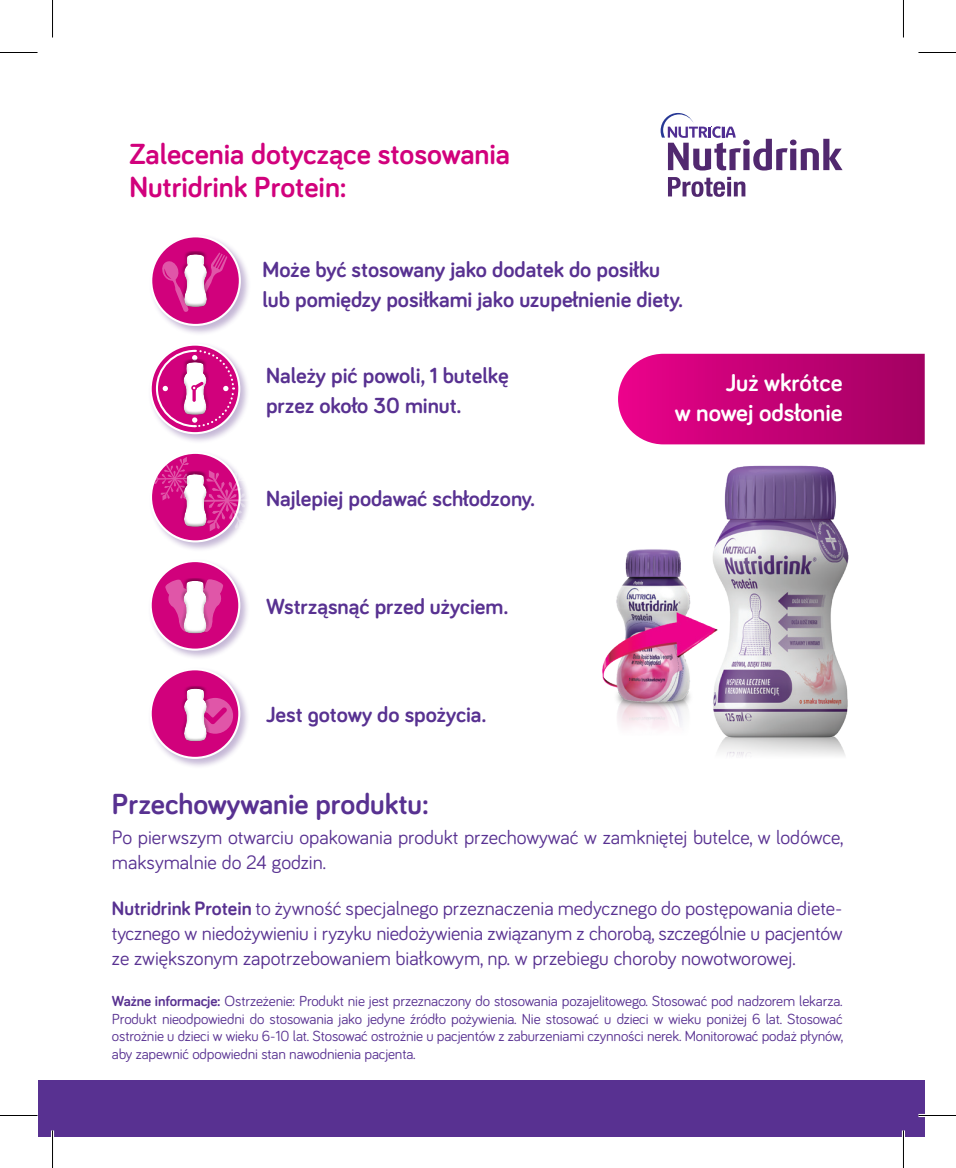
<style>
.page{position:relative;width:956px;height:1168px;background:#fff}
.page>*{position:absolute;margin:0;border:0;box-sizing:border-box;transform-origin:0 0}
.t1{font:700 30px "Bariol";color:#d1017c}
.t2{font:700 30px "Bariol";color:#583191}
.t3{font:700 25px "Bariol";color:#fff}
.t4{font:700 22.5px "Bariol";color:#583191}
.t5{font:20px/25px "Bariol";color:#583191}
.t6{font:15px/17.5px "Bariol";letter-spacing:-.01em;color:#583191;text-align:justify}
.s1{font-weight:700}
</style>
<div class="page">
<svg style="left:660px;top:113px;width:182px;height:58px"></svg>
<svg style="left:668px;top:177px;width:77px;height:20px"></svg>
<div style="left:149px;top:234px;width:102px;height:102px;background:#4e2582;opacity:.33"></div>
<svg style="left:151px;top:236px;width:89px;height:89px;background:#d51b89"></svg>
<div style="left:150px;top:235px;width:91px;height:91px;border:2px solid #fff;border-radius:50%"></div>
<div style="left:181px;top:252px;width:29px;height:52px;background:#231f20;opacity:.52"></div>
<svg style="left:161px;top:253px;width:66px;height:59px;background:#d31786"></svg>
<div style="left:180px;top:257px;width:31px;height:54px;background:#231f20;opacity:.52"></div>
<div style="left:148px;top:342px;width:102px;height:102px;background:#4e2582;opacity:.33"></div>
<svg style="left:151px;top:345px;width:88px;height:88px"></svg>
<div style="left:150px;top:344px;width:90px;height:90px;border:2px solid #fff;border-radius:50%"></div>
<svg style="left:155px;top:349px;width:80px;height:79px"></svg>
<div style="left:149px;top:451px;width:101px;height:101px;background:#4e2582;opacity:.33"></div>
<svg style="left:151px;top:453px;width:88px;height:88px"></svg>
<svg style="left:150px;top:457px;width:100px;height:74px"></svg>
<div style="left:180px;top:477px;width:30px;height:54px;background:#231f20;opacity:.52"></div>
<div style="left:148px;top:559px;width:102px;height:101px;background:#4e2582;opacity:.33"></div>
<div style="left:151px;top:561px;width:88px;height:89px;background:#d1017c;border-radius:50%"></div>
<div style="left:150px;top:560px;width:90px;height:91px;border:2px solid #fff;border-radius:50%"></div>
<svg style="left:165px;top:578px;width:58px;height:51px"></svg>
<div style="left:180px;top:583px;width:30px;height:54px;background:#231f20;opacity:.52"></div>
<div style="left:148px;top:667px;width:102px;height:102px;background:#4e2582;opacity:.33"></div>
<div style="left:151px;top:669px;width:88px;height:89px;background:#d1017c;border-radius:50%"></div>
<div style="left:150px;top:668px;width:90px;height:91px;border:2px solid #fff;border-radius:50%"></div>
<div style="left:181px;top:686px;width:29px;height:52px;background:#231f20;opacity:.52"></div>
<svg style="left:182px;top:689px;width:51px;height:52px"></svg>
<div style="left:180px;top:691px;width:30px;height:54px;background:#231f20;opacity:.52"></div>
<div style="left:38px;top:1081px;width:886px;height:56px;background:#583191"></div>
<img style="left:602px;top:444px;width:100px;height:285px">
<img style="left:718px;top:742px;width:127px;height:15px">
<img style="left:702px;top:444px;width:152px;height:298px">
<svg style="left:618px;top:354px;width:306px;height:90px;background:#c60b7a"></svg>
<hr style="left:918px;top:1114px;width:37px;height:3px;background:#fff">
<hr style="left:51px;top:1130px;width:3px;height:38px;background:#fff">
<hr style="left:901px;top:1130px;width:3px;height:38px;background:#fff">
<hr style="left:0;top:52px;width:38px;height:1px;background:#000">
<hr style="left:918px;top:52px;width:37px;height:1px;background:#000">
<hr style="left:0;top:1115px;width:38px;height:1px;background:#000">
<hr style="left:918px;top:1115px;width:37px;height:1px;background:#000">
<hr style="left:52px;top:0;width:1px;height:38px;background:#000">
<hr style="left:52px;top:1130px;width:1px;height:38px;background:#000">
<hr style="left:902px;top:0;width:1px;height:38px;background:#000">
<hr style="left:902px;top:1130px;width:1px;height:38px;background:#000">
<p class="t1" style="left:129px;top:134px;width:382px">Zalecenia dotyczące stosowania</p>
<p class="t1" style="left:129px;top:166px;width:219px">Nutridrink Protein:</p>
<p class="t4" style="left:262px;top:254px;width:399px">Może być stosowany jako dodatek do posiłku</p>
<p class="t4" style="left:262px;top:284px;width:422px">lub pomiędzy posiłkami jako uzupełnienie diety.</p>
<p class="t4" style="left:266px;top:360px;width:244px">Należy pić powoli, 1 butelkę</p>
<p class="t4" style="left:266px;top:390px;width:197px">przez około 30 minut.</p>
<p class="t4" style="left:266px;top:483px;width:270px">Najlepiej podawać schłodzony.</p>
<p class="t4" style="left:266px;top:591px;width:244px">Wstrząsnąć przed użyciem.</p>
<p class="t4" style="left:266px;top:699px;width:222px">Jest gotowy do spożycia.</p>
<p class="t3" style="left:725px;top:365px;width:118px">Już wkrótce</p>
<p class="t3" style="left:674px;top:395px;width:169px">w nowej odsłonie</p>
<p class="t2" style="left:112px;top:784px;width:318px">Przechowywanie produktu:</p>
<p class="t5" style="left:112px;top:824px;width:732px">Po pierwszym otwarciu opakowania produkt przechowywać w zamkniętej butelce, w lodówce, maksymalnie do 24 godzin.</p>
<p class="t5" style="left:112px;top:895px;width:732px;text-align:justify"><span class="s1">Nutridrink Protein</span> to żywność specjalnego przeznaczenia medycznego do postępowania diete&shy;tycznego w niedożywieniu i ryzyku niedożywienia związanym z chorobą, szczególnie u pacjentów ze zwiększonym zapotrzebowaniem białkowym, np. w przebiegu choroby nowotworowej.</p>
<p class="t6" style="left:112px;top:992px;width:732px"><span class="s1">Ważne informacje:</span> Ostrzeżenie: Produkt nie jest przeznaczony do stosowania pozajelitowego. Stosować pod nadzorem lekarza.<br>Produkt nieodpowiedni do stosowania jako jedyne źródło pożywienia. Nie stosować u dzieci w wieku poniżej 6 lat. Stosować ostrożnie u dzieci w wieku 6-10 lat. Stosować ostrożnie u pacjentów z zaburzeniami czynności nerek. Monitorować podaż płynów, aby zapewnić odpowiedni stan nawodnienia pacjenta.</p>
</div>
